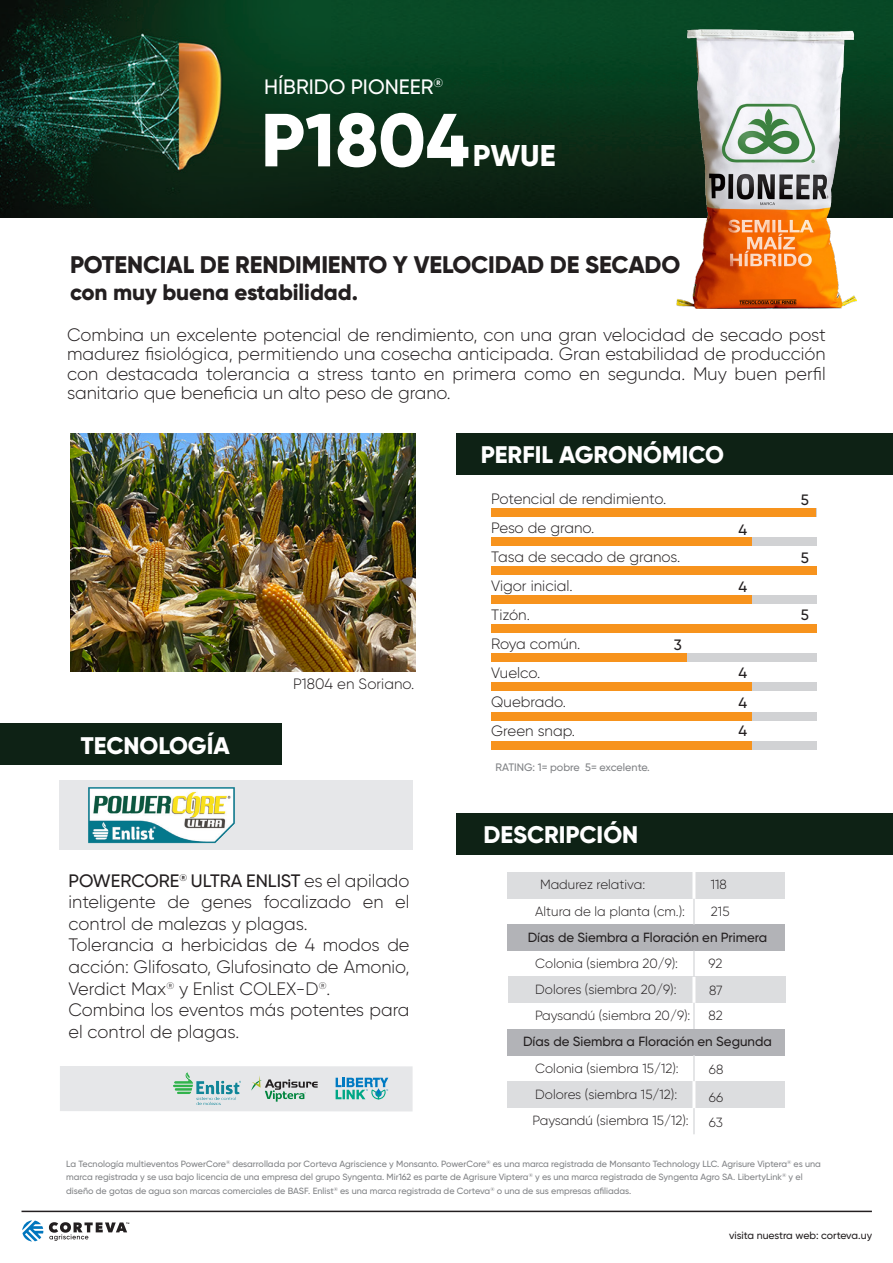
<style>
.page{position:relative;width:893px;height:1263px;background:#fff}
.page>*{position:absolute;margin:0;border:0;box-sizing:border-box;transform-origin:0 0}
.t1{font:800 75px "Gilroy";color:#fff}
.t2{font:800 30px "Gilroy";color:#fff}
.t3{font:800 24px "Gilroy";letter-spacing:-.005em;color:#231f20}
.t4{font:800 24px "Gilroy";color:#fff}
.t5{font:800 22.5px "Gilroy";letter-spacing:-.005em;color:#231f20}
.t6{font:500 20.85px "Gilroy";color:#fff}
.t7{font:300 18px/21.6px "Gilroy";color:#231f20;text-align:justify}
.t8{font:300 15px/29.1px "Gilroy";color:#231f20}
.t9{font:500 15px "Gilroy";color:#231f20}
.t10{font:300 13.35px "Gilroy";color:#231f20}
.t11{font:500 13.35px "Gilroy";color:#231f20}
.t12{font:500 10.8px "Gilroy";color:#808285}
.t13{font:500 10.5px "Gilroy";letter-spacing:-.005em;color:#231f20}
.t14{font:500 9px/13.5px "Gilroy";color:#808285}
.s1{font-weight:500}
</style>
<div class="page">
<div style="left:457px;top:433px;width:436px;height:41px;background:#0e2215"></div>
<img style="left:0;top:0;width:893px;height:217px">
<div style="left:491px;top:538px;width:325px;height:8px;background:#d1d2d4"></div>
<div style="left:491px;top:596px;width:325px;height:8px;background:#d1d2d4"></div>
<div style="left:491px;top:654px;width:325px;height:8px;background:#d1d2d4"></div>
<div style="left:491px;top:683px;width:325px;height:8px;background:#d1d2d4"></div>
<div style="left:491px;top:712px;width:325px;height:8px;background:#d1d2d4"></div>
<div style="left:492px;top:509px;width:324px;height:8px;background:#f7931d"></div>
<div style="left:491px;top:538px;width:260px;height:8px;background:#f7931d"></div>
<div style="left:491px;top:567px;width:325px;height:8px;background:#f7931d"></div>
<div style="left:491px;top:596px;width:260px;height:8px;background:#f7931d"></div>
<div style="left:491px;top:625px;width:325px;height:8px;background:#f7931d"></div>
<div style="left:491px;top:654px;width:195px;height:8px;background:#f7931d"></div>
<div style="left:491px;top:683px;width:260px;height:8px;background:#f7931d"></div>
<div style="left:491px;top:712px;width:260px;height:8px;background:#f7931d"></div>
<div style="left:491px;top:741px;width:325px;height:8px;background:#d1d2d4"></div>
<div style="left:491px;top:741px;width:260px;height:8px;background:#f7931d"></div>
<div style="left:507px;top:1029px;width:277px;height:26px;background:#b2b3b7"></div>
<div style="left:509px;top:977px;width:277px;height:26px;background:#dcdddf"></div>
<hr style="left:692px;top:977px;width:3px;height:26px;background:#fff">
<div style="left:507px;top:1081px;width:277px;height:27px;background:#dcdddf"></div>
<hr style="left:692px;top:1081px;width:3px;height:27px;background:#fff">
<div style="left:507px;top:924px;width:277px;height:27px;background:#b2b3b7"></div>
<div style="left:507px;top:872px;width:277px;height:26px;background:#dcdddf"></div>
<hr style="left:692px;top:872px;width:3px;height:27px;background:#fff">
<hr style="left:693px;top:899px;width:2px;height:25px;background:#dcdddf">
<hr style="left:693px;top:951px;width:2px;height:26px;background:#dcdddf">
<hr style="left:693px;top:1003px;width:2px;height:26px;background:#dcdddf">
<hr style="left:693px;top:1055px;width:2px;height:26px;background:#dcdddf">
<hr style="left:693px;top:1108px;width:2px;height:26px;background:#dcdddf">
<div style="left:457px;top:813px;width:436px;height:41px;background:#0e2215"></div>
<img style="left:676px;top:29px;width:180px;height:280px">
<hr style="left:22px;top:1210px;width:850px;height:2px;background:#231f20">
<svg style="left:22px;top:1220px;width:21px;height:21px"></svg>
<svg style="left:49px;top:1222px;width:80px;height:19px"></svg>
<div style="left:59px;top:780px;width:354px;height:70px;background:#e6e7e9"></div>
<div style="left:0;top:724px;width:281px;height:41px;background:#0e2215"></div>
<div style="left:60px;top:1066px;width:353px;height:45px;background:#e6e7e9"></div>
<svg style="left:251px;top:1076px;width:67px;height:26px"></svg>
<img style="left:174px;top:1072px;width:66px;height:32px">
<svg style="left:336px;top:1078px;width:52px;height:21px"></svg>
<img style="left:88px;top:787px;width:147px;height:57px">
<img style="left:70px;top:433px;width:345px;height:238px">
<p class="t6" style="left:264px;top:74px;width:181px">HÍBRIDO PIONEER<sup>®</sup></p>
<h1 class="t1" style="left:261px;top:93px;width:210px">P1804</h1>
<h2 class="t2" style="left:473px;top:137px;width:84px">PWUE</h2>
<h3 class="t3" style="left:70px;top:249px;width:612px">POTENCIAL DE RENDIMIENTO Y VELOCIDAD DE SECADO</h3>
<p class="t5" style="left:70px;top:278px;width:289px">con muy buena estabilidad.</p>
<p class="t7" style="left:67px;top:325px;width:760px;line-height:19.5px">Combina un excelente potencial de rendimiento, con una gran velocidad de secado post madurez fisiológica, permitiendo una cosecha anticipada. Gran estabilidad de producción con destacada tolerancia a stress tanto en primera como en segunda. Muy buen perfil sanitario que beneficia un alto peso de grano.</p>
<h3 class="t4" style="left:81px;top:730px;width:150px">TECNOLOGÍA</h3>
<p class="t8" style="left:293px;top:669px;width:123px">P1804 en Soriano.</p>
<p class="t7" style="left:69px;top:869px;width:343px;text-align:left"><span class="s1">POWERCORE</span><sup>®</sup> <span class="s1">ULTRA ENLIST</span> es el apilado inteligente de genes focalizado en el control de malezas y plagas.<br>Tolerancia a herbicidas de 4 modos de acción: Glifosato, Glufosinato de Amonio, Verdict Max<sup>®</sup> y Enlist COLEX-D<sup>®</sup>.<br>Combina los eventos más potentes para el control de plagas.</p>
<h3 class="t4" style="left:481px;top:440px;width:245px">PERFIL AGRONÓMICO</h3>
<p class="t8" style="left:491px;top:484px;width:176px">Potencial de rendimiento.<br>Peso de grano.</p>
<p class="t8" style="left:491px;top:542px;width:191px">Tasa de secado de granos.</p>
<p class="t8" style="left:491px;top:571px;width:83px">Vigor inicial.</p>
<p class="t8" style="left:491px;top:600px;width:40px">Tizón.</p>
<p class="t8" style="left:491px;top:629px;width:91px">Roya común.</p>
<p class="t8" style="left:491px;top:658px;width:51px">Vuelco.</p>
<p class="t8" style="left:491px;top:687px;width:76px">Quebrado.</p>
<p class="t8" style="left:491px;top:716px;width:85px">Green snap.</p>
<p class="t12" style="left:495px;top:761px;width:156px">RATING: 1= pobre 5= excelente.</p>
<p class="t9" style="left:674px;top:635px;width:10px">3</p>
<p class="t9" style="left:738px;top:520px;width:10px">4</p>
<p class="t9" style="left:738px;top:578px;width:10px">4</p>
<p class="t9" style="left:738px;top:663px;width:10px">4</p>
<p class="t9" style="left:738px;top:693px;width:10px">4</p>
<p class="t9" style="left:738px;top:721px;width:10px">4</p>
<h3 class="t4" style="left:483px;top:820px;width:156px">DESCRIPCIÓN</h3>
<p class="t10" style="left:540px;top:877px;width:107px">Madurez relativa:</p>
<p class="t10" style="left:711px;top:877px;width:18px">118</p>
<p class="t10" style="left:535px;top:903px;width:151px">Altura de la planta (cm.):</p>
<p class="t10" style="left:711px;top:903px;width:20px">215</p>
<p class="t11" style="left:528px;top:929px;width:241px">Días de Siembra a Floración en Primera</p>
<p class="t10" style="left:535px;top:955px;width:144px">Colonia (siembra 20/9):</p>
<p class="t10" style="left:708px;top:955px;width:16px">92</p>
<p class="t10" style="left:535px;top:981px;width:143px">Dolores (siembra 20/9):</p>
<p class="t10" style="left:709px;top:982px;width:15px">87</p>
<p class="t10" style="left:535px;top:1007px;width:157px">Paysandú (siembra 20/9):</p>
<p class="t10" style="left:709px;top:1007px;width:16px">82</p>
<p class="t11" style="left:523px;top:1033px;width:250px">Días de Siembra a Floración en Segunda</p>
<p class="t10" style="left:535px;top:1060px;width:145px">Colonia (siembra 15/12):</p>
<p class="t10" style="left:709px;top:1061px;width:16px">68</p>
<p class="t10" style="left:535px;top:1086px;width:143px">Dolores (siembra 15/12):</p>
<p class="t10" style="left:709px;top:1089px;width:16px">66</p>
<p class="t10" style="left:533px;top:1112px;width:158px">Paysandú (siembra 15/12):</p>
<p class="t10" style="left:709px;top:1114px;width:16px">63</p>
<p class="t9" style="left:801px;top:490px;width:10px">5</p>
<p class="t9" style="left:801px;top:549px;width:10px">5</p>
<p class="t9" style="left:801px;top:605px;width:10px">5</p>
<p class="t14" style="left:66px;top:1157px;width:756px">La Tecnología multieventos PowerCore<sup>®</sup> desarrollada por Corteva Agriscience y Monsanto. PowerCore<sup>®</sup> es una marca registrada de Monsanto Technology LLC. Agrisure Viptera<sup>®</sup> es una marca registrada y se usa bajo licencia de una empresa del grupo Syngenta. Mir162 es parte de Agrisure Viptera<sup>®</sup> y es una marca registrada de Syngenta Agro SA. LibertyLink<sup>®</sup> y el diseño de gotas de agua son marcas comerciales de BASF. Enlist<sup>®</sup> es una marca registrada de Corteva<sup>®</sup> o una de sus empresas afiliadas.</p>
<p class="t13" style="left:729px;top:1229px;width:145px">visita nuestra web: corteva.uy</p>
</div>
